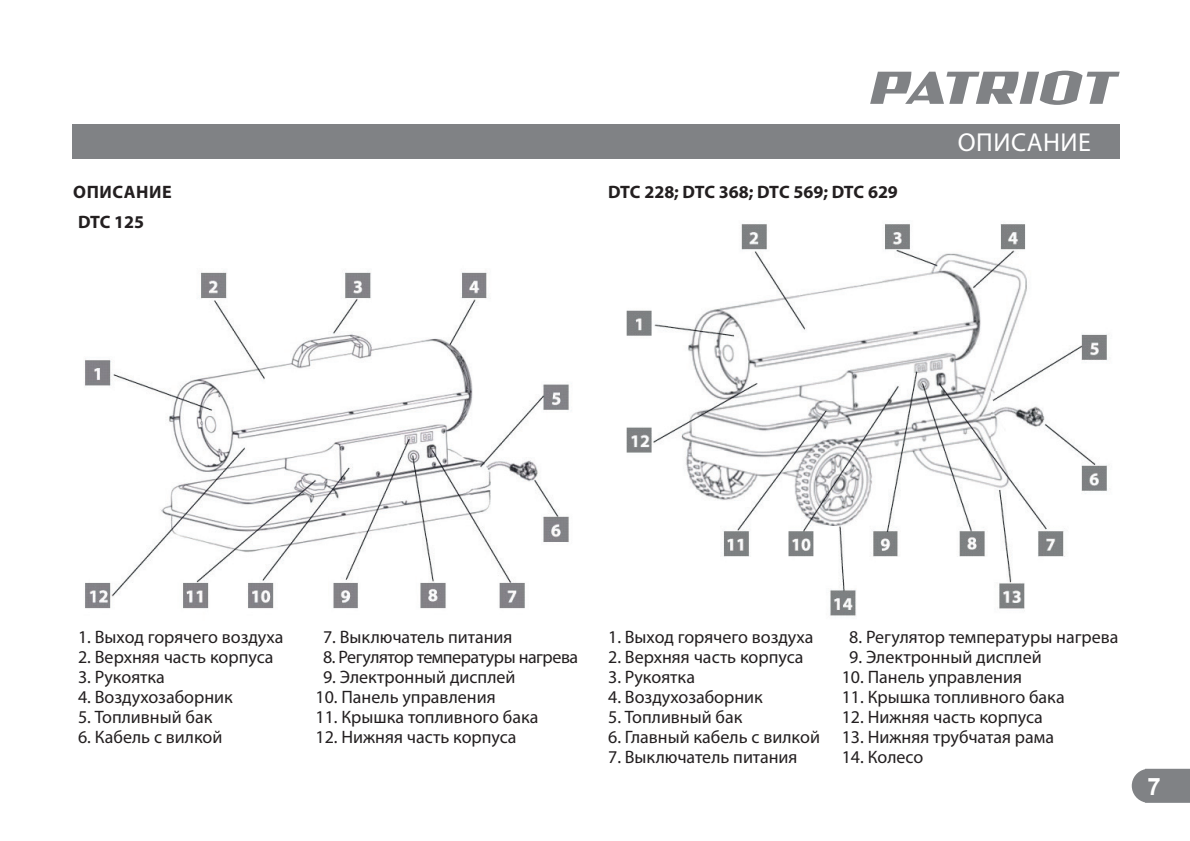
<style>
.page{position:relative;width:1190px;height:841px;background:#fff}
.page>*{position:absolute;margin:0;border:0;box-sizing:border-box;transform-origin:0 0}
.t1{font:26px "Myriad Pro";letter-spacing:.02em;color:#fff}
.t2{font:700 24px "Arial";color:#fff}
.t3{font:18px "Myriad Pro";color:#231f20}
.t4{font:700 18px "Myriad Pro";color:#231f20}
.t5{font:18px "Myriad Pro";letter-spacing:-.025em;color:#231f20}
.t6{font:700 18px "Myriad Pro";letter-spacing:.03em;color:#231f20}
</style>
<div class="page">
<div style="left:73px;top:124px;width:1046px;height:34px;background:#808285"></div>
<svg style="left:1131px;top:768px;width:58px;height:34px;background:#8b8d90"></svg>
<svg style="left:870px;top:71px;width:249px;height:34px"></svg>
<img style="left:85px;top:272px;width:487px;height:337px">
<img style="left:626px;top:224px;width:481px;height:392px">
<p class="t6" style="left:73px;top:182px;width:100px">ОПИСАНИЕ</p>
<p class="t4" style="left:78px;top:211px;width:68px">DTС 125</p>
<p class="t4" style="left:608px;top:182px;width:291px">DTС 228; DTС 368; DTС 569; DTС 629</p>
<h1 class="t1" style="left:957px;top:126px;width:135px">ОПИСАНИЕ</h1>
<p class="t3" style="left:78px;top:625px;width:207px">1. Выход горячего воздуха</p>
<p class="t3" style="left:78px;top:645px;width:197px">2. Верхняя часть корпуса</p>
<p class="t3" style="left:78px;top:665px;width:88px">3. Рукоятка</p>
<p class="t3" style="left:78px;top:685px;width:156px">4. Воздухозаборник</p>
<p class="t3" style="left:78px;top:705px;width:136px">5. Топливный бак</p>
<p class="t3" style="left:78px;top:725px;width:146px">6. Кабель с вилкой</p>
<p class="t3" style="left:323px;top:625px;width:191px">7. Выключатель питания</p>
<p class="t5" style="left:323px;top:645px;width:257px">8. Регулятор температуры нагрева</p>
<p class="t3" style="left:323px;top:665px;width:194px">9. Электронный дисплей</p>
<p class="t3" style="left:315px;top:685px;width:182px">10. Панель управления</p>
<p class="t3" style="left:315px;top:705px;width:225px">11. Крышка топливного бака</p>
<p class="t3" style="left:315px;top:725px;width:203px">12. Нижняя часть корпуса</p>
<p class="t3" style="left:608px;top:625px;width:207px">1. Выход горячего воздуха</p>
<p class="t3" style="left:608px;top:645px;width:197px">2. Верхняя часть корпуса</p>
<p class="t3" style="left:608px;top:665px;width:88px">3. Рукоятка</p>
<p class="t3" style="left:608px;top:685px;width:156px">4. Воздухозаборник</p>
<p class="t3" style="left:608px;top:705px;width:136px">5. Топливный бак</p>
<p class="t3" style="left:608px;top:725px;width:213px">6. Главный кабель с вилкой</p>
<p class="t3" style="left:608px;top:745px;width:191px">7. Выключатель питания</p>
<p class="t3" style="left:849px;top:625px;width:271px">8. Регулятор температуры нагрева</p>
<p class="t3" style="left:849px;top:645px;width:194px">9. Электронный дисплей</p>
<p class="t3" style="left:841px;top:665px;width:182px">10. Панель управления</p>
<p class="t3" style="left:841px;top:685px;width:225px">11. Крышка топливного бака</p>
<p class="t3" style="left:841px;top:705px;width:203px">12. Нижняя часть корпуса</p>
<p class="t3" style="left:841px;top:725px;width:214px">13. Нижняя трубчатая рама</p>
<p class="t3" style="left:841px;top:745px;width:83px">14. Колесо</p>
<h2 class="t2" style="left:1147px;top:769px;width:15px">7</h2>
</div>
